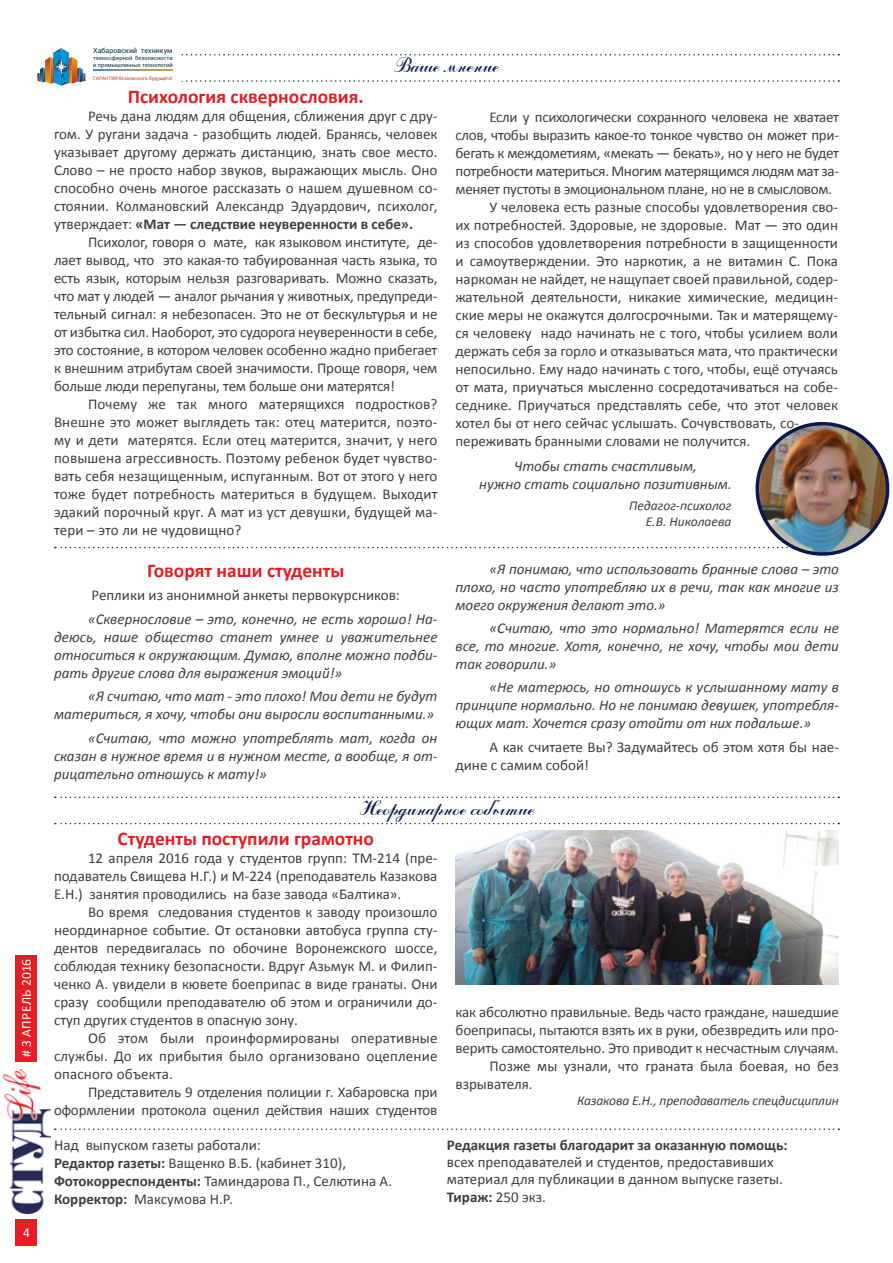
<style>
.page{position:relative;width:893px;height:1263px;background:#fff}
.page>*{position:absolute;margin:0;border:0;box-sizing:border-box;transform-origin:0 0}
.t1{font:22.5px "Art Script";color:#0c1752}
.t2{font:700 19.5px "Calibri";color:#e31e24}
.t3{font:15px/18px "Calibri";color:#3e3e3f;text-align:justify}
.t4{font:italic 15px/18px "Calibri";color:#3e3e3f;text-align:justify}
.t5{font:700 15px "Calibri";color:#3e3e3f}
.t6{font:italic 13.5px "Calibri";letter-spacing:-.01em;color:#3e3e3f}
.t7{font:13.5px "Calibri";letter-spacing:.035em;color:#fff}
.t8{font:7.05px "Roboto";color:#0f3449}
.t9{font:5.7px/6.8px "Roboto";color:#0f3449}
.t10{font:4.95px "Roboto";color:#c23e24}
.s1{font-weight:700}
</style>
<div class="page">
<div style="left:16px;top:955px;width:21px;height:290px;background:#e31e24"></div>
<div style="left:7px;top:1063px;width:39px;height:156px;background:#fff"></div>
<img style="left:2px;top:1069px;width:49px;height:144px">
<svg style="left:55px;top:796px;width:784px;height:2px"></svg>
<svg style="left:55px;top:823px;width:784px;height:1px"></svg>
<svg style="left:55px;top:422px;width:835px;height:134px"></svg>
<svg style="left:37px;top:48px;width:802px;height:38px"></svg>
<svg style="left:93px;top:70px;width:79px;height:1px"></svg>
<svg style="left:55px;top:1128px;width:784px;height:2px"></svg>
<img style="left:455px;top:830px;width:384px;height:154px">
<p class="t7" style="left:18px;top:1057px;width:100px;rotate:-90deg"># 3 АПРЕЛЬ 2016</p>
<p class="t7" style="left:23px;top:1224px;width:8px">4</p>
<p class="t8" style="left:93px;top:46px;width:81px">Хабаровский техникум</p>
<p class="t9" style="left:93px;top:55px;width:81px">техносферной безопасности и промышленных технологий</p>
<p class="t10" style="left:93px;top:75px;width:81px">ГАРАНТИЯ безопасного будущего!</p>
<p class="t1" style="left:394px;top:55px;width:107px">Ваше мнение</p>
<p class="t2" style="left:128px;top:84px;width:237px">Психология сквернословия.</p>
<p class="t3" style="left:54px;top:107px;width:385px;text-indent:34px">Речь дана людям для общения, сближения друг с дру&shy;гом. У ругани задача - разобщить людей. Бранясь, человек указывает другому держать дистанцию, знать свое место.<br>Слово – не просто набор звуков, выражающих мысль. Оно способно очень многое рассказать о нашем душевном со&shy;стоянии. Колмановский Александр Эдуардович, психолог, утверждает: <span class="s1">«Мат — следствие неуверенности в себе».</span></p>
<p class="t3" style="left:54px;top:233px;width:385px;text-indent:34px">Психолог, говоря о мате, как языковом институте, де&shy;лает вывод, что это какая-то табуированная часть языка, то есть язык, которым нельзя разговаривать. Можно сказать, что мат у людей — аналог рычания у животных, предупреди&shy;тельный сигнал: я небезопасен. Это не от бескультурья и не от избытка сил. Наоборот, это судорога неуверенности в себе, это состояние, в котором человек особенно жадно прибегает к внешним атрибутам своей значимости. Проще говоря, чем больше люди перепуганы, тем больше они матерятся!</p>
<p class="t3" style="left:54px;top:395px;width:385px;text-indent:34px">Почему же так много матерящихся подростков?<br>Внешне это может выглядеть так: отец матерится, поэто&shy;му и дети матерятся. Если отец матерится, значит, у него повышена агрессивность. Поэтому ребенок будет чувство&shy;вать себя незащищенным, испуганным. Вот от этого у него тоже будет потребность материться в будущем. Выходит эдакий порочный круг. А мат из уст девушки, будущей ма&shy;тери – это ли не чудовищно?</p>
<p class="t2" style="left:147px;top:558px;width:199px">Говорят наши студенты</p>
<p class="t3" style="left:91px;top:586px;width:310px">Реплики из анонимной анкеты первокурсников:</p>
<p class="t4" style="left:54px;top:609px;width:385px;text-indent:34px">«Сквернословие – это, конечно, не есть хорошо! На&shy;деюсь, наше общество станет умнее и уважительнее относиться к окружающим. Думаю, вполне можно подби&shy;рать другие слова для выражения эмоций!»</p>
<p class="t4" style="left:54px;top:687px;width:385px;text-align:right">«Я считаю, что мат - это плохо! Мои дети не будут материться, я хочу, чтобы они выросли воспитанными.»</p>
<p class="t4" style="left:54px;top:728px;width:385px;text-indent:34px">«Считаю, что можно употреблять мат, когда он сказан в нужное время и в нужном месте, а вообще, я от&shy;рицательно отношусь к мату!»</p>
<p class="t3" style="left:455px;top:108px;width:385px;text-indent:34px">Если у психологически сохранного человека не хватает слов, чтобы выразить какое-то тонкое чувство он может при&shy;бегать к междометиям, «мекать — бекать», но у него не будет потребности материться. Многим матерящимся людям мат за&shy;меняет пустоты в эмоциональном плане, но не в смысловом.</p>
<p class="t3" style="left:455px;top:198px;width:384px;text-align:left;text-indent:34px">У человека есть разные способы удовлетворения сво&shy;их потребностей. Здоровые, не здоровые. Мат — это один из способов удовлетворения потребности в защищенности и самоутверждении. Это наркотик, а не витамин С. Пока наркоман не найдет, не нащупает своей правильной, содер&shy;жательной деятельности, никакие химические, медицин&shy;ские меры не окажутся долгосрочными. Так и матерящему&shy;ся человеку надо начинать не с того, чтобы усилием воли держать себя за горло и отказываться мата, что практически непосильно. Ему надо начинать с того, чтобы, ещё отучаясь от мата, приучаться мысленно сосредотачиваться на собе&shy;седнике. Приучаться представлять себе, что этот человек хотел бы от него сейчас услышать. Сочувствовать, со&shy;переживать бранными словами не получится.</p>
<p class="t4" style="left:514px;top:457px;width:184px">Чтобы стать счастливым,</p>
<p class="t4" style="left:479px;top:475px;width:254px">нужно стать социально позитивным.</p>
<p class="t6" style="left:629px;top:496px;width:104px">Педагог-психолог</p>
<p class="t6" style="left:646px;top:513px;width:87px">Е.В. Николаева</p>
<p class="t4" style="left:455px;top:559px;width:385px;text-indent:34px">«Я понимаю, что использовать бранные слова – это плохо, но часто употребляю их в речи, так как многие из моего окружения делают это.»</p>
<p class="t4" style="left:455px;top:618px;width:385px;text-indent:34px">«Считаю, что это нормально! Матерятся если не все, то многие. Хотя, конечно, не хочу, чтобы мои дети так говорили.»</p>
<p class="t4" style="left:455px;top:678px;width:385px;text-indent:34px">«Не матерюсь, но отношусь к услышанному мату в принципе нормально. Но не понимаю девушек, употребля&shy;ющих мат. Хочется сразу отойти от них подальше.»</p>
<p class="t3" style="left:455px;top:738px;width:385px;text-indent:34px">А как считаете Вы? Задумайтесь об этом хотя бы нае&shy;дине с самим собой!</p>
<p class="t1" style="left:358px;top:797px;width:178px">Неординарное событие</p>
<p class="t2" style="left:117px;top:826px;width:258px">Студенты поступили грамотно</p>
<p class="t3" style="left:54px;top:849px;width:385px;text-indent:34px">12 апреля 2016 года у студентов групп: ТМ-214 (пре&shy;подаватель Свищева Н.Г.) и М-224 (преподаватель Казакова Е.Н.) занятия проводились на базе завода «Балтика».</p>
<p class="t3" style="left:54px;top:903px;width:385px;text-indent:34px">Во время следования студентов к заводу произошло неординарное событие. От остановки автобуса группа сту&shy;дентов передвигалась по обочине Воронежского шоссе, соблюдая технику безопасности. Вдруг Азьмук М. и Филип&shy;ченко А. увидели в кювете боеприпас в виде гранаты. Они сразу сообщили преподавателю об этом и ограничили до&shy;ступ других студентов в опасную зону.</p>
<p class="t3" style="left:54px;top:1029px;width:385px;text-indent:34px">Об этом были проинформированы оперативные службы. До их прибытия было организовано оцепление опасного объекта.</p>
<p class="t3" style="left:54px;top:1083px;width:385px;text-align:right">Представитель 9 отделения полиции г. Хабаровска при оформлении протокола оценил действия наших студентов</p>
<p class="t3" style="left:54px;top:1136px;width:208px">Над выпуском газеты работали:</p>
<p class="t3" style="left:54px;top:1154px;width:294px"><span class="s1">Редактор газеты:</span> Ващенко В.Б. (кабинет 310),</p>
<p class="t3" style="left:54px;top:1172px;width:340px"><span class="s1">Фотокорреспонденты:</span> Таминдарова П., Селютина А.</p>
<p class="t3" style="left:54px;top:1190px;width:180px"><span class="s1">Корректор:</span> Максумова Н.Р.</p>
<p class="t3" style="left:455px;top:1003px;width:385px">как абсолютно правильные. Ведь часто граждане, нашедшие боеприпасы, пытаются взять их в руки, обезвредить или про&shy;верить самостоятельно. Это приводит к несчастным случаям.</p>
<p class="t3" style="left:455px;top:1057px;width:385px;text-indent:34px">Позже мы узнали, что граната была боевая, но без взрывателя.</p>
<p class="t6" style="left:577px;top:1091px;width:263px">Казакова Е.Н., преподаватель спецдисциплин</p>
<p class="t5" style="left:447px;top:1135px;width:342px">Редакция газеты благодарит за оказанную помощь:</p>
<p class="t3" style="left:447px;top:1153px;width:337px;line-height:17.2px">всех преподавателей и студентов, предоставивших материал для публикации в данном выпуске газеты.</p>
<p class="t3" style="left:447px;top:1188px;width:100px"><span class="s1">Тираж:</span> 250 экз.</p>
</div>
